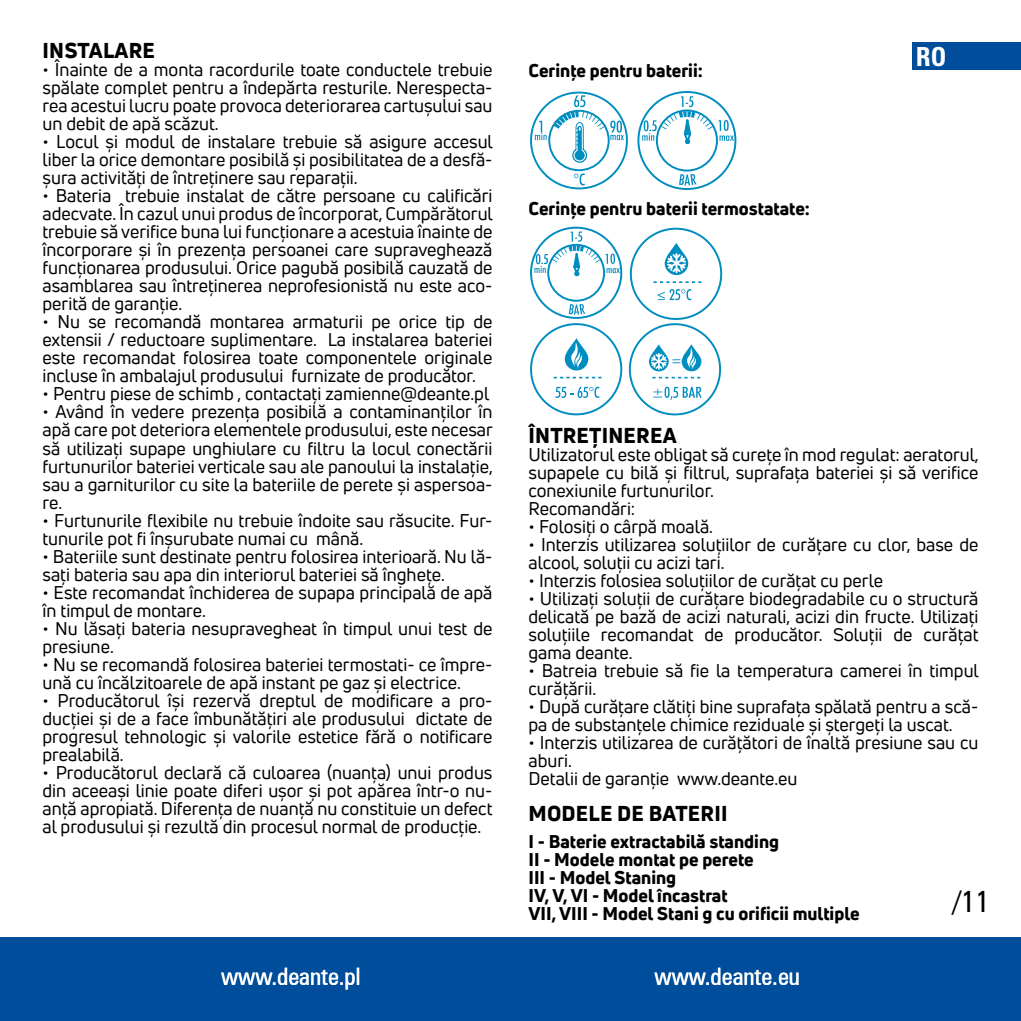
<style>
.page{position:relative;width:1021px;height:1021px;background:#fff}
.page>*{position:absolute;margin:0;border:0;box-sizing:border-box;transform-origin:0 0}
.t1{font:30px "Zurich Cn AT";color:#000}
.t2{font:24px "Zurich Cn AT";color:#fff}
.t3{font:700 24px "Zurich Cn PL";color:#fff}
.t4{font:800 21px "Uni Neue";letter-spacing:.01em;color:#000}
.t5{font:18px/18px "Uni Neue";color:#000}
.t6{font:800 18px/18px "Uni Neue";color:#000}
</style>
<div class="page">
<div style="left:0;top:936px;width:1020px;height:84px;background:#004e9b"></div>
<div style="left:912px;top:43px;width:108px;height:27px;background:#004e9b"></div>
<div style="left:637px;top:91px;width:99px;height:99px;border:2px solid #008dc0;border-radius:50%"></div>
<div style="left:656px;top:109px;width:62px;height:62px;border:2px solid #008dc0;border-radius:50%"></div>
<svg style="left:679px;top:174px;width:17px;height:11px"></svg>
<svg style="left:642px;top:96px;width:92px;height:48px"></svg>
<div style="left:530px;top:92px;width:98px;height:97px;border:2px solid #008dc0;border-radius:50%"></div>
<div style="left:548px;top:110px;width:61px;height:61px;border:2px solid #008dc0;border-radius:50%"></div>
<svg style="left:574px;top:173px;width:10px;height:12px"></svg>
<svg style="left:552px;top:95px;width:72px;height:68px"></svg>
<svg style="left:535px;top:121px;width:11px;height:19px"></svg>
<svg style="left:565px;top:338px;width:23px;height:32px"></svg>
<svg style="left:569px;top:342px;width:14px;height:26px"></svg>
<div style="left:530px;top:323px;width:92px;height:92px;border:2px solid #008dc0;border-radius:50%"></div>
<svg style="left:553px;top:377px;width:48px;height:1px"></svg>
<div style="left:629px;top:323px;width:92px;height:92px;border:2px solid #008dc0;border-radius:50%"></div>
<svg style="left:652px;top:377px;width:48px;height:1px"></svg>
<svg style="left:681px;top:344px;width:20px;height:27px"></svg>
<svg style="left:649px;top:344px;width:48px;height:27px"></svg>
<svg style="left:555px;top:387px;width:44px;height:11px"></svg>
<svg style="left:653px;top:387px;width:48px;height:13px"></svg>
<svg style="left:534px;top:227px;width:189px;height:93px"></svg>
<p class="t4" style="left:43px;top:37px;width:114px">INSTALARE</p>
<h2 class="t3" style="left:915px;top:40px;width:32px">RO</h2>
<p class="t5" style="left:43px;top:61px;width:451px;text-align:justify">• Înainte de a monta racordurile toate conductele trebuie spălate complet pentru a îndepărta resturile. Nerespecta&shy;rea acestui lucru poate provoca deteriorarea cartușului sau un debit de apă scăzut.</p>
<p class="t5" style="left:43px;top:133px;width:452px;text-align:justify">• Locul și modul de instalare trebuie să asigure accesul liber la orice demontare posibilă și posibilitatea de a desfă&shy;șura activități de întreținere sau reparații.</p>
<p class="t5" style="left:43px;top:187px;width:452px;text-align:justify">• Bateria trebuie instalat de către persoane cu calificări adecvate. În cazul unui produs de încorporat, Cumpărătorul trebuie să verifice buna lui funcționare a acestuia înainte de încorporare și în prezența persoanei care supraveghează funcționarea produsului. Orice pagubă posibilă cauzată de asamblarea sau întreținerea neprofesionistă nu este aco&shy;perită de garanție.</p>
<p class="t5" style="left:43px;top:313px;width:451px;text-align:justify">• Nu se recomandă montarea armaturii pe orice tip de extensii / reductoare suplimentare. La instalarea bateriei este recomandat folosirea toate componentele originale incluse în ambalajul produsului furnizate de producător.</p>
<p class="t5" style="left:43px;top:385px;width:448px">• Pentru piese de schimb , contactați zamienne@deante.pl</p>
<p class="t5" style="left:43px;top:403px;width:452px;text-align:justify">• Având în vedere prezența posibilă a contaminanților în apă care pot deteriora elementele produsului, este necesar să utilizați supape unghiulare cu filtru la locul conectării furtunurilor bateriei verticale sau ale panoului la instalație, sau a garniturilor cu site la bateriile de perete și aspersoa&shy;re.</p>
<p class="t5" style="left:43px;top:511px;width:451px">• Furtunurile flexibile nu trebuie îndoite sau răsucite. Fur&shy;tunurile pot fi înșurubate numai cu mână.</p>
<p class="t5" style="left:43px;top:547px;width:451px">• Bateriile sunt destinate pentru folosirea interioară. Nu lă&shy;sați bateria sau apa din interiorul bateriei să înghețe.</p>
<p class="t5" style="left:43px;top:583px;width:451px">• Este recomandat închiderea de supapa principală de apă în timpul de montare.</p>
<p class="t5" style="left:43px;top:619px;width:451px">• Nu lăsați bateria nesupravegheat în timpul unui test de presiune.</p>
<p class="t5" style="left:43px;top:655px;width:451px">• Nu se recomandă folosirea bateriei termostati- ce împre&shy;ună cu încălzitoarele de apă instant pe gaz şi electrice.</p>
<p class="t5" style="left:43px;top:691px;width:451px;text-align:justify">• Producătorul își rezervă dreptul de modificare a pro&shy;ducției și de a face îmbunătățiri ale produsului dictate de progresul tehnologic și valorile estetice fără o notificare prealabilă.</p>
<p class="t5" style="left:43px;top:763px;width:451px;text-align:justify">• Producătorul declară că culoarea (nuanța) unui produs din aceeași linie poate diferi ușor și pot apărea într-o nu&shy;anță apropiată. Diferența de nuanță nu constituie un defect al produsului și rezultă din procesul normal de producție.</p>
<p class="t6" style="left:528px;top:61px;width:176px">Cerințe pentru baterii:</p>
<p class="t6" style="left:528px;top:199px;width:283px">Cerințe pentru baterii termostatate:</p>
<p class="t4" style="left:528px;top:421px;width:150px">ÎNTREȚINEREA</p>
<p class="t5" style="left:528px;top:445px;width:452px">Utilizatorul este obligat să cureţe în mod regulat: aeratorul, supapele cu bilă şi filtrul, suprafaţa bateriei și să verifice conexiunile furtunurilor.<br>Recomandări:</p>
<p class="t5" style="left:528px;top:517px;width:186px">• Folosiți o cârpă moală.</p>
<p class="t5" style="left:528px;top:535px;width:451px">• Interzis utilizarea soluțiilor de curățare cu clor, base de alcool, soluții cu acizi tari.</p>
<p class="t5" style="left:528px;top:571px;width:356px">• Interzis folosiea soluțiilor de curățat cu perle</p>
<p class="t5" style="left:528px;top:589px;width:451px;text-align:justify">• Utilizați soluții de curățare biodegradabile cu o structură delicată pe bază de acizi naturali, acizi din fructe. Utilizați soluțiile recomandat de producător. Soluții de curățat gama deante.</p>
<p class="t5" style="left:528px;top:661px;width:452px">• Batreia trebuie să fie la temperatura camerei în timpul curățării.</p>
<p class="t5" style="left:528px;top:697px;width:451px">• După curățare clătiți bine suprafața spălată pentru a scă&shy;pa de substanțele chimice reziduale și ștergeți la uscat.</p>
<p class="t5" style="left:528px;top:733px;width:451px">• Interzis utilizarea de curățători de înaltă presiune sau cu aburi.<br>Detalii de garanție www.deante.eu</p>
<p class="t4" style="left:528px;top:799px;width:200px">MODELE DE BATERII</p>
<p class="t6" style="left:528px;top:832px;width:333px">I - Baterie extractabilă standing<br>II - Modele montat pe perete<br>III - Model Staning<br>IV, V, VI - Model încastrat<br>VII, VIII - Model Stani g cu orificii multiple</p>
<h1 class="t1" style="left:952px;top:883px;width:39px">/11</h1>
<h2 class="t2" style="left:221px;top:962px;width:141px">www.deante.pl</h2>
<h2 class="t2" style="left:654px;top:962px;width:147px">www.deante.eu</h2>
</div>
